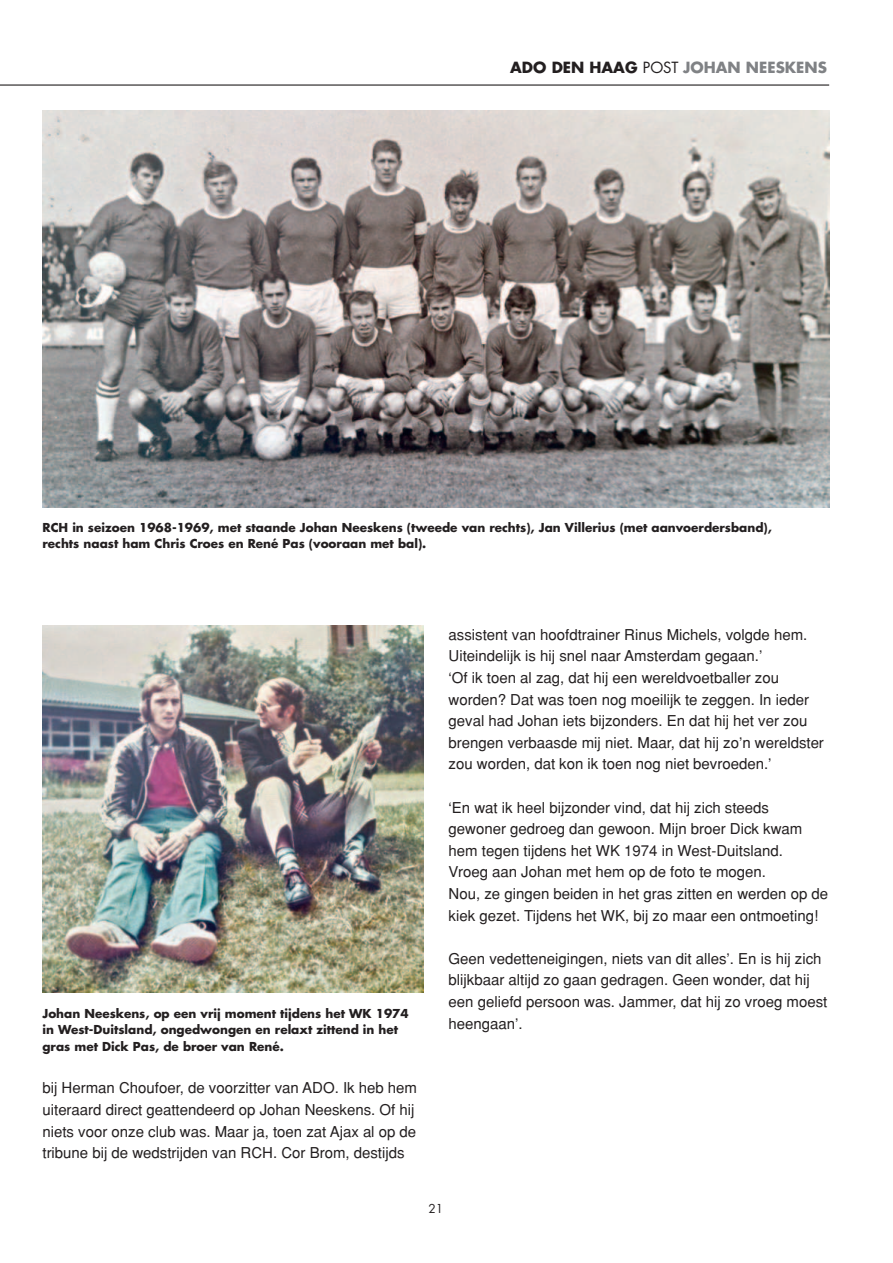
<style>
.page{position:relative;width:893px;height:1263px;background:#fff}
.page>*{position:absolute;margin:0;border:0;box-sizing:border-box;transform-origin:0 0}
.t1{font:15px/21.6px "Helvetica";color:#231f20}
.t2{font:700 15px "Futura";color:#808285}
.t3{font:700 12px/16.5px "Futura";color:#231f20}
.t4{font:12px "Futura";color:#231f20}
.s1{color:#231f20}
.s2{font-weight:400;color:#231f20}
</style>
<div class="page">
<hr style="left:0;top:84px;width:829px;height:2px;background:#231f20">
<img style="left:43px;top:111px;width:786px;height:397px">
<img style="left:43px;top:625px;width:380px;height:368px">
<p class="t2" style="left:510px;top:61px;width:318px"><span class="s1">ADO DEN HAAG</span> <span class="s2">POST</span> JOHAN NEESKENS</p>
<p class="t3" style="left:43px;top:520px;width:731px">RCH in seizoen 1968-1969, met staande Johan Neeskens (tweede van rechts), Jan Villerius (met aanvoerdersband), rechts naast ham Chris Croes en René Pas (vooraan met bal).</p>
<p class="t3" style="left:43px;top:1006px;width:368px">Johan Neeskens, op een vrij moment tijdens het WK 1974 in West-Duitsland, ongedwongen en relaxt zittend in het gras met Dick Pas, de broer van René.</p>
<p class="t1" style="left:43px;top:1078px;width:376px">bij Herman Choufoer, de voorzitter van ADO. Ik heb hem uiteraard direct geattendeerd op Johan Neeskens. Of hij niets voor onze club was. Maar ja, toen zat Ajax al op de tribune bij de wedstrijden van RCH. Cor Brom, destijds</p>
<p class="t1" style="left:449px;top:625px;width:377px">assistent van hoofdtrainer Rinus Michels, volgde hem.<br>Uiteindelijk is hij snel naar Amsterdam gegaan.’<br>‘Of ik toen al zag, dat hij een wereldvoetballer zou worden? Dat was toen nog moeilijk te zeggen. In ieder geval had Johan iets bijzonders. En dat hij het ver zou brengen verbaasde mij niet. Maar, dat hij zo’n wereldster zou worden, dat kon ik toen nog niet bevroeden.’</p>
<p class="t1" style="left:449px;top:798px;width:381px">‘En wat ik heel bijzonder vind, dat hij zich steeds gewoner gedroeg dan gewoon. Mijn broer Dick kwam hem tegen tijdens het WK 1974 in West-Duitsland.<br>Vroeg aan Johan met hem op de foto te mogen.<br>Nou, ze gingen beiden in het gras zitten en werden op de kiek gezet. Tijdens het WK, bij zo maar een ontmoeting!</p>
<p class="t1" style="left:449px;top:949px;width:380px">Geen vedetteneigingen, niets van dit alles’. En is hij zich blijkbaar altijd zo gaan gedragen. Geen wonder, dat hij een geliefd persoon was. Jammer, dat hij zo vroeg moest heengaan’.</p>
<p class="t4" style="left:428px;top:1201px;width:16px">21</p>
</div>
